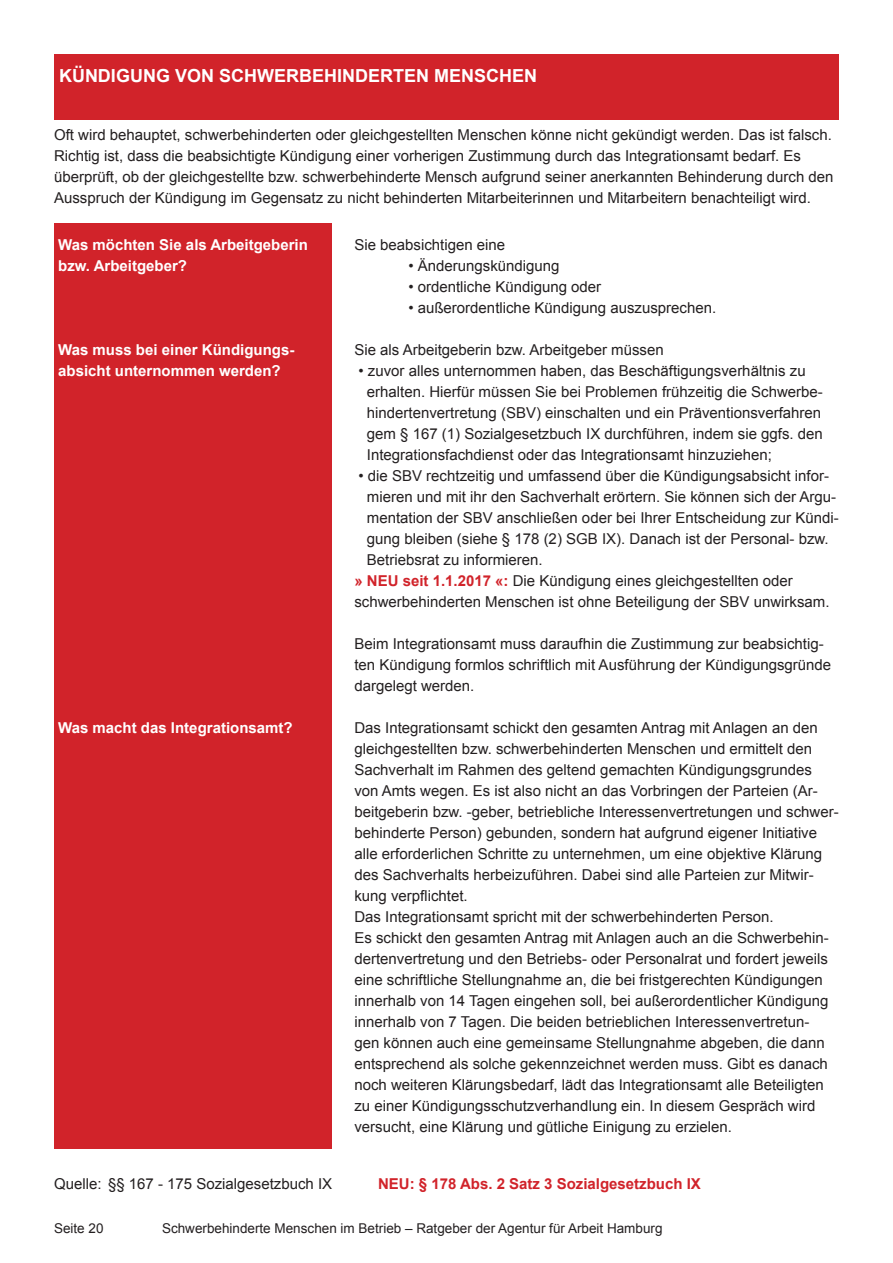
<style>
.page{position:relative;width:893px;height:1263px;background:#fff}
.page>*{position:absolute;margin:0;border:0;box-sizing:border-box;transform-origin:0 0}
.t1{font:700 18px "Arial";color:#fff}
.t2{font:15px/21px "Arial";color:#231f20}
.t3{font:700 15px "Arial";color:#fff}
.t4{font:700 15px "Arial";color:#d1232a}
.t5{font:13.5px "Arial";color:#231f20}
.s1{font-weight:700;color:#d1232a}
</style>
<div class="page">
<div style="left:54px;top:54px;width:785px;height:65px;background:#d1232a"></div>
<div style="left:54px;top:223px;width:278px;height:925px;background:#d1232a"></div>
<p class="t1" style="left:59px;top:64px;width:479px">KÜNDIGUNG VON SCHWERBEHINDERTEN MENSCHEN</p>
<p class="t2" style="left:54px;top:124px;width:781px">Oft wird behauptet, schwerbehinderten oder gleichgestellten Menschen könne nicht gekündigt werden. Das ist falsch.<br>Richtig ist, dass die beabsichtigte Kündigung einer vorherigen Zustimmung durch das Integrationsamt bedarf. Es überprüft, ob der gleichgestellte bzw. schwerbehinderte Mensch aufgrund seiner anerkannten Behinderung durch den Ausspruch der Kündigung im Gegensatz zu nicht behinderten Mitarbeiterinnen und Mitarbeitern benachteiligt wird.</p>
<p class="t3" style="left:58px;top:234px;width:251px">Was möchten Sie als Arbeitgeberin</p>
<p class="t3" style="left:58px;top:255px;width:130px">bzw. Arbeitgeber?</p>
<p class="t2" style="left:354px;top:234px;width:152px">Sie beabsichtigen eine</p>
<p class="t2" style="left:408px;top:255px;width:153px">• Änderungskündigung</p>
<p class="t2" style="left:408px;top:276px;width:194px">• ordentliche Kündigung oder</p>
<p class="t2" style="left:408px;top:297px;width:309px">• außerordentliche Kündigung auszusprechen.</p>
<p class="t2" style="left:354px;top:339px;width:311px">Sie als Arbeitgeberin bzw. Arbeitgeber müssen</p>
<p class="t2" style="left:359px;top:360px;width:449px">• zuvor alles unternommen haben, das Beschäftigungsverhältnis zu</p>
<p class="t2" style="left:367px;top:381px;width:457px">erhalten. Hierfür müssen Sie bei Problemen frühzeitig die Schwerbe-</p>
<p class="t2" style="left:367px;top:402px;width:456px">hindertenvertretung (SBV) einschalten und ein Präventionsverfahren</p>
<p class="t2" style="left:367px;top:423px;width:458px">gem § 167 (1) Sozialgesetzbuch IX durchführen, indem sie ggfs. den</p>
<p class="t2" style="left:367px;top:444px;width:407px">Integrationsfachdienst oder das Integrationsamt hinzuziehen;</p>
<p class="t2" style="left:359px;top:465px;width:472px">• die SBV rechtzeitig und umfassend über die Kündigungsabsicht infor-</p>
<p class="t2" style="left:367px;top:486px;width:471px">mieren und mit ihr den Sachverhalt erörtern. Sie können sich der Argu-</p>
<p class="t2" style="left:367px;top:507px;width:473px">mentation der SBV anschließen oder bei Ihrer Entscheidung zur Kündi-</p>
<p class="t2" style="left:367px;top:528px;width:463px">gung bleiben (siehe § 178 (2) SGB IX). Danach ist der Personal- bzw.</p>
<p class="t2" style="left:367px;top:549px;width:177px">Betriebsrat zu informieren.</p>
<p class="t2" style="left:354px;top:570px;width:440px"><span class="s1">» NEU seit 1.1.2017 «:</span> Die Kündigung eines gleichgestellten oder</p>
<p class="t2" style="left:354px;top:591px;width:477px">schwerbehinderten Menschen ist ohne Beteiligung der SBV unwirksam.</p>
<p class="t2" style="left:354px;top:633px;width:478px">Beim Integrationsamt muss daraufhin die Zustimmung zur beabsichtig&shy;ten Kündigung formlos schriftlich mit Ausführung der Kündigungsgründe dargelegt werden.</p>
<p class="t2" style="left:354px;top:717px;width:486px">Das Integrationsamt schickt den gesamten Antrag mit Anlagen an den gleichgestellten bzw. schwerbehinderten Menschen und ermittelt den Sachverhalt im Rahmen des geltend gemachten Kündigungsgrundes von Amts wegen. Es ist also nicht an das Vorbringen der Parteien (Ar&shy;beitgeberin bzw. -geber, betriebliche Interessenvertretungen und schwer&shy;behinderte Person) gebunden, sondern hat aufgrund eigener Initiative alle erforderlichen Schritte zu unternehmen, um eine objektive Klärung des Sachverhalts herbeizuführen. Dabei sind alle Parteien zur Mitwir&shy;kung verpflichtet.</p>
<p class="t2" style="left:354px;top:906px;width:421px">Das Integrationsamt spricht mit der schwerbehinderten Person.</p>
<p class="t2" style="left:354px;top:927px;width:476px">Es schickt den gesamten Antrag mit Anlagen auch an die Schwerbehin&shy;dertenvertretung und den Betriebs- oder Personalrat und fordert jeweils eine schriftliche Stellungnahme an, die bei fristgerechten Kündigungen innerhalb von 14 Tagen eingehen soll, bei außerordentlicher Kündigung innerhalb von 7 Tagen. Die beiden betrieblichen Interessenvertretun&shy;gen können auch eine gemeinsame Stellungnahme abgeben, die dann entsprechend als solche gekennzeichnet werden muss. Gibt es danach noch weiteren Klärungsbedarf, lädt das Integrationsamt alle Beteiligten zu einer Kündigungsschutzverhandlung ein. In diesem Gespräch wird versucht, eine Klärung und gütliche Einigung zu erzielen.</p>
<p class="t3" style="left:58px;top:339px;width:238px">Was muss bei einer Kündigungs-</p>
<p class="t3" style="left:58px;top:360px;width:224px">absicht unternommen werden?</p>
<p class="t3" style="left:58px;top:717px;width:236px">Was macht das Integrationsamt?</p>
<p class="t2" style="left:54px;top:1173px;width:280px">Quelle: §§ 167 - 175 Sozialgesetzbuch IX</p>
<p class="t4" style="left:378px;top:1173px;width:324px">NEU: § 178 Abs. 2 Satz 3 Sozialgesetzbuch IX</p>
<p class="t5" style="left:54px;top:1219px;width:51px">Seite 20</p>
<p class="t5" style="left:162px;top:1219px;width:502px">Schwerbehinderte Menschen im Betrieb – Ratgeber der Agentur für Arbeit Hamburg</p>
</div>
